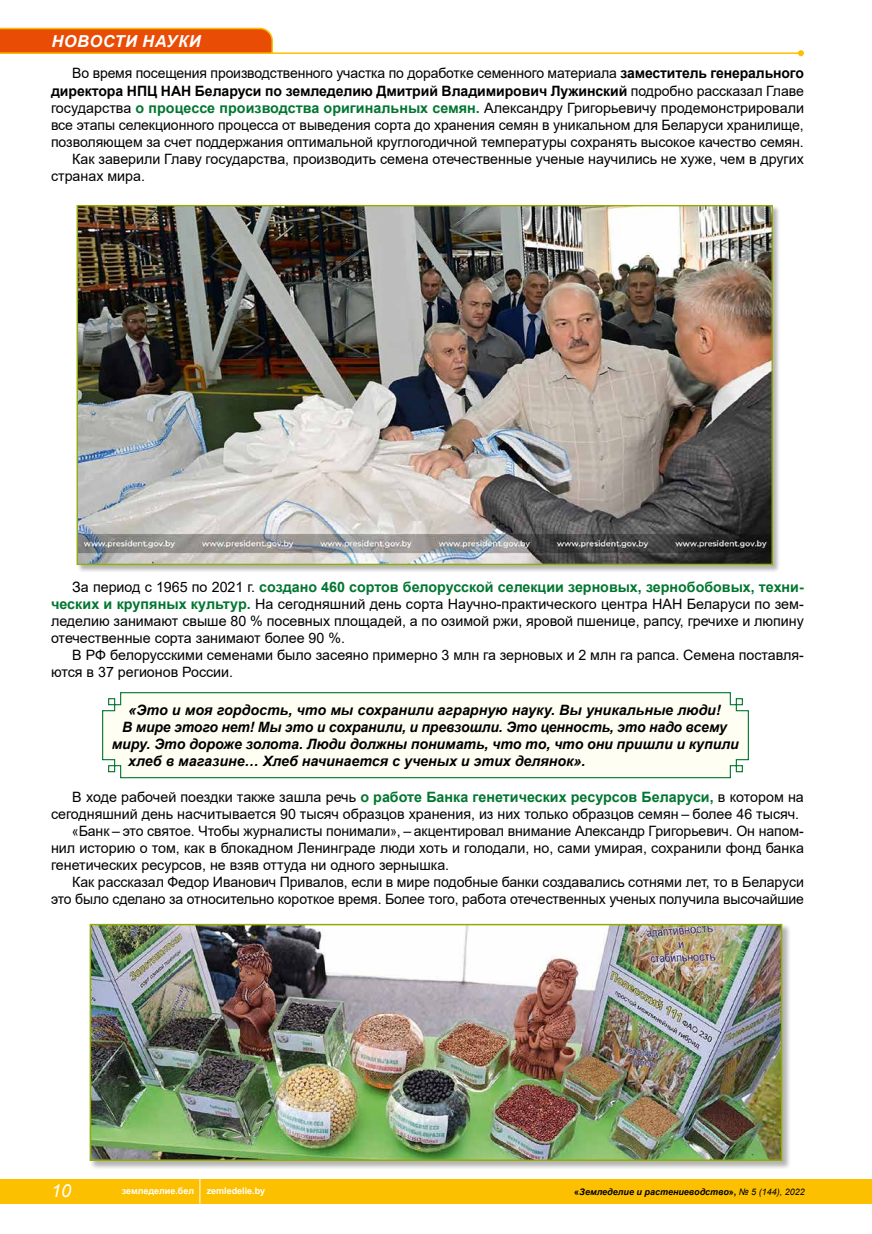
<style>
.page{position:relative;width:872px;height:1234px;background:#fff}
.page>*{position:absolute;margin:0;border:0;box-sizing:border-box;transform-origin:0 0}
.t1{font:italic 18px "Arial";color:#fff}
.t2{font:italic 700 16.5px "Arial";letter-spacing:.035em;color:#fff}
.t3{font:14.25px/17.1px "Arial";letter-spacing:-.005em;color:#000;text-align:justify}
.t4{font:italic 700 14.25px "Arial";color:#000}
.t5{font:700 14.25px "Arial";letter-spacing:-.005em;color:#000}
.t6{font:italic 700 9px "Arial";color:#000}
.t7{font:700 9px "Arial";color:#fff}
.s1{font-weight:700}
.s2{font-weight:400}
.s3{font-weight:700;color:#00762f}
.s4{font-family:"Arial Narrow"}
.s5{font-style:normal}
</style>
<div class="page">
<div style="left:0;top:1178px;width:872px;height:25px;background:#fcc000"></div>
<hr style="left:0;top:52px;width:801px;height:2px;background:#fcc000">
<svg style="left:798px;top:50px;width:6px;height:6px"></svg>
<svg style="left:199px;top:1178px;width:1px;height:25px"></svg>
<svg style="left:0;top:27px;width:274px;height:27px;background:#eb5f0d"></svg>
<div style="left:77px;top:205px;width:703px;height:368px;background:#000;opacity:.3"></div>
<img style="left:79px;top:207px;width:692px;height:356px">
<div style="left:102px;top:692px;width:647px;height:86px;background:#fffef3"></div>
<div style="left:89px;top:923px;width:702px;height:246px;background:#000;opacity:.3"></div>
<img style="left:93px;top:926px;width:686px;height:231px">
<div style="left:90px;top:923px;width:692px;height:237px;border:2px solid #94ad03"></div>
<p class="t2" style="left:51px;top:30px;width:151px">НОВОСТИ НАУКИ</p>
<p class="t3" style="left:72px;top:65px;width:733px">Во время посещения производственного участка по доработке семенного материала <span class="s1">заместитель генерального</span></p>
<p class="t5" style="left:51px;top:80px;width:754px">директора НПЦ НАН Беларуси по земледелию Дмитрий Владимирович Лужинский <span class="s2">подробно рассказал Главе</span></p>
<p class="t3" style="left:51px;top:99px;width:754px">государства <span class="s3">о процессе производства оригинальных семян.</span> Александру Григорьевичу продемонстрировали</p>
<p class="t3" style="left:51px;top:116px;width:754px">все этапы селекционного процесса от выведения сорта до хранения семян в уникальном для Беларуси хранилище,</p>
<p class="t3" style="left:51px;top:133px;width:754px">позволяющем за счет поддержания оптимальной круглогодичной температуры сохранять высокое качество семян.</p>
<p class="t3" style="left:72px;top:150px;width:733px">Как заверили Главу государства, производить семена отечественные ученые научились не хуже, чем в других</p>
<p class="t3" style="left:51px;top:167px;width:95px">странах мира.</p>
<p class="t3" style="left:51px;top:578px;width:754px;text-indent:21px">За период с 1965 по 2021 г. <span class="s3">создано 460 сортов белорусской селекции зерновых, зернобобовых, техни&shy;ческих и крупяных культур.</span> На сегодняшний день сорта Научно-практического центра НАН Беларуси по зем&shy;леделию занимают свыше 80 % посевных площадей, а по озимой ржи, яровой пшенице, рапсу, гречихе и люпину отечественные сорта занимают более 90 %.</p>
<p class="t3" style="left:51px;top:646px;width:754px;text-indent:21px">В РФ белорусскими семенами было засеяно примерно 3 млн га зерновых и 2 млн га рапса. Семена поставля&shy;ются в 37 регионов России.</p>
<p class="t4" style="left:128px;top:700px;width:594px">«Это и моя гордость, что мы сохранили аграрную науку. Вы уникальные люди!</p>
<p class="t4" style="left:122px;top:717px;width:606px">В мире этого нет! Мы это и сохранили, и превзошли. Это ценность, это надо всему</p>
<p class="t4" style="left:112px;top:734px;width:628px">миру. Это дороже золота. Люди должны понимать, что то, что они пришли и купили</p>
<p class="t4" style="left:128px;top:751px;width:458px">хлеб в магазине… Хлеб начинается с ученых и этих делянок».</p>
<p class="t3" style="left:72px;top:787px;width:733px">В ходе рабочей поездки также зашла речь <span class="s3">о работе Банка генетических ресурсов Беларуси,</span> в котором на</p>
<p class="t3" style="left:51px;top:805px;width:749px">сегодняшний день насчитывается 90 тысяч образцов хранения, из них только образцов семян – более 46 тысяч.</p>
<p class="t3" style="left:72px;top:822px;width:733px"><span class="s4">«</span>Банк – это святое. Чтобы журналисты понимали<span class="s4">»</span>, – акцентировал внимание Александр Григорьевич. Он напом-</p>
<p class="t3" style="left:51px;top:839px;width:754px">нил историю о том, как в блокадном Ленинграде люди хоть и голодали, но, сами умирая, сохранили фонд банка</p>
<p class="t3" style="left:51px;top:856px;width:400px">генетических ресурсов, не взяв оттуда ни одного зернышка.</p>
<p class="t3" style="left:72px;top:873px;width:733px">Как рассказал Федор Иванович Привалов, если в мире подобные банки создавались сотнями лет, то в Беларуси</p>
<p class="t3" style="left:51px;top:890px;width:754px">это было сделано за относительно короткое время. Более того, работа отечественных ученых получила высочайшие</p>
<p class="t1" style="left:51px;top:1178px;width:22px">10</p>
<p class="t7" style="left:122px;top:1184px;width:74px">земледелие.бел</p>
<p class="t7" style="left:207px;top:1184px;width:60px">zemledelie.by</p>
<p class="t6" style="left:574px;top:1185px;width:232px"><span class="s5">«</span>Земледелие и растениеводство<span class="s5">»,</span> <span class="s2">№ 5 (144), 2022</span></p>
</div>
